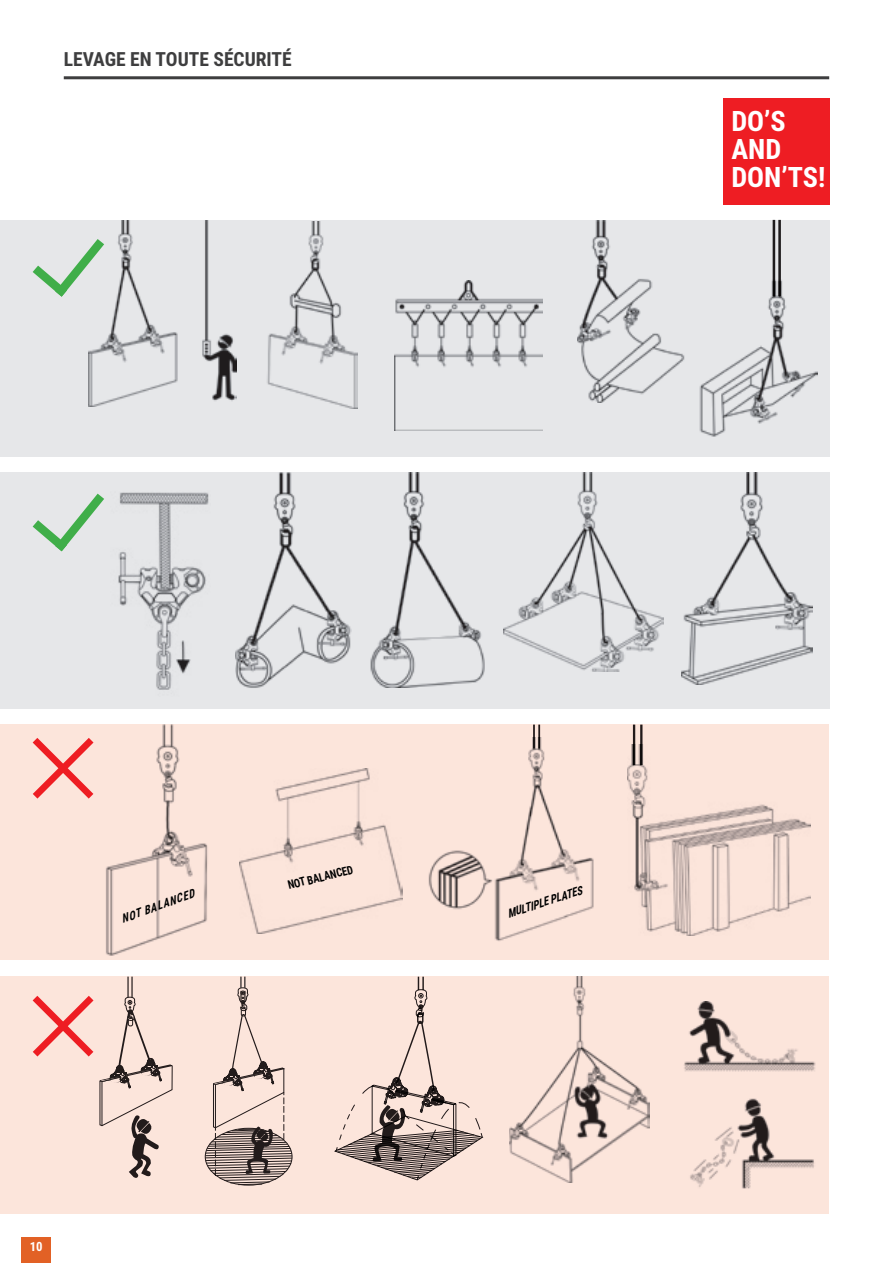
<style>
.page{position:relative;width:893px;height:1263px;background:#fff}
.page>*{position:absolute;margin:0;border:0;box-sizing:border-box;transform-origin:0 0}
.t1{font:700 28.2px "Roboto Condensed";color:#fff}
._0-kop_2{font:700 19.5px "Roboto Condensed";color:#3e3e3f}
.t2{font:700 12.75px "Roboto Condensed";color:#fff}
.t3{font:italic 700 12px "Roboto Condensed";color:#000;scale:.87 1}
.t4{font:700 12px "Roboto Condensed";color:#000;scale:.87 1}
</style>
<div class="page">
<div style="left:0;top:976px;width:828px;height:238px;background:#fce5db"></div>
<div style="left:0;top:220px;width:829px;height:237px;background:#e6e7e9"></div>
<div style="left:0;top:472px;width:829px;height:237px;background:#e6e7e9"></div>
<div style="left:0;top:724px;width:829px;height:236px;background:#fce5db"></div>
<img style="left:577px;top:220px;width:108px;height:182px">
<img style="left:240px;top:768px;width:162px;height:165px">
<img style="left:235px;top:472px;width:116px;height:216px">
<img style="left:370px;top:473px;width:115px;height:214px">
<img style="left:118px;top:492px;width:91px;height:198px">
<img style="left:682px;top:473px;width:130px;height:211px">
<img style="left:503px;top:473px;width:161px;height:198px">
<img style="left:394px;top:281px;width:148px;height:149px">
<img style="left:267px;top:221px;width:90px;height:187px">
<img style="left:89px;top:220px;width:147px;height:187px">
<hr style="left:127px;top:977px;width:2px;height:20px;background:#231f20">
<hr style="left:131px;top:977px;width:2px;height:20px;background:#231f20">
<img style="left:509px;top:977px;width:141px;height:205px">
<img style="left:684px;top:1001px;width:145px;height:205px">
<svg style="left:33px;top:738px;width:61px;height:61px"></svg>
<svg style="left:33px;top:996px;width:140px;height:182px"></svg>
<svg style="left:33px;top:494px;width:71px;height:57px"></svg>
<svg style="left:33px;top:239px;width:71px;height:58px"></svg>
<img style="left:106px;top:725px;width:102px;height:231px">
<svg style="left:334px;top:976px;width:150px;height:205px"></svg>
<svg style="left:205px;top:977px;width:88px;height:209px"></svg>
<img style="left:628px;top:745px;width:182px;height:190px">
<hr style="left:633px;top:725px;width:2px;height:40px;background:#231f20">
<hr style="left:640px;top:725px;width:2px;height:40px;background:#231f20">
<img style="left:495px;top:737px;width:99px;height:204px">
<img style="left:428px;top:850px;width:65px;height:60px">
<hr style="left:533px;top:725px;width:2px;height:23px;background:#231f20">
<hr style="left:538px;top:725px;width:2px;height:23px;background:#231f20">
<img style="left:699px;top:255px;width:118px;height:182px">
<hr style="left:773px;top:220px;width:2px;height:76px;background:#231f20">
<hr style="left:778px;top:220px;width:3px;height:76px;background:#231f20">
<hr style="left:64px;top:76px;width:765px;height:3px;background:#3e3e3f">
<div style="left:723px;top:98px;width:106px;height:107px;background:#ee1d23"></div>
<div style="left:21px;top:1237px;width:30px;height:26px;background:#e26125"></div>
<p class="_0-kop_2" style="left:64px;top:45px;width:230px">LEVAGE EN TOUTE SÉCURITÉ</p>
<p class="t1" style="left:731px;top:101px;width:56px">DO’S</p>
<p class="t1" style="left:731px;top:129px;width:51px">AND</p>
<p class="t1" style="left:731px;top:157px;width:95px">DON’TS!</p>
<p class="t4" style="left:286px;top:877px;width:78px;rotate:-14deg">NOT BALANCED</p>
<p class="t3" style="left:119px;top:911px;width:90px;rotate:-20deg">NOT BALANCED</p>
<p class="t3" style="left:505px;top:906px;width:91px;rotate:-18deg">MULTIPLE PLATES</p>
<p class="t2" style="left:30px;top:1238px;width:14px">10</p>
</div>
